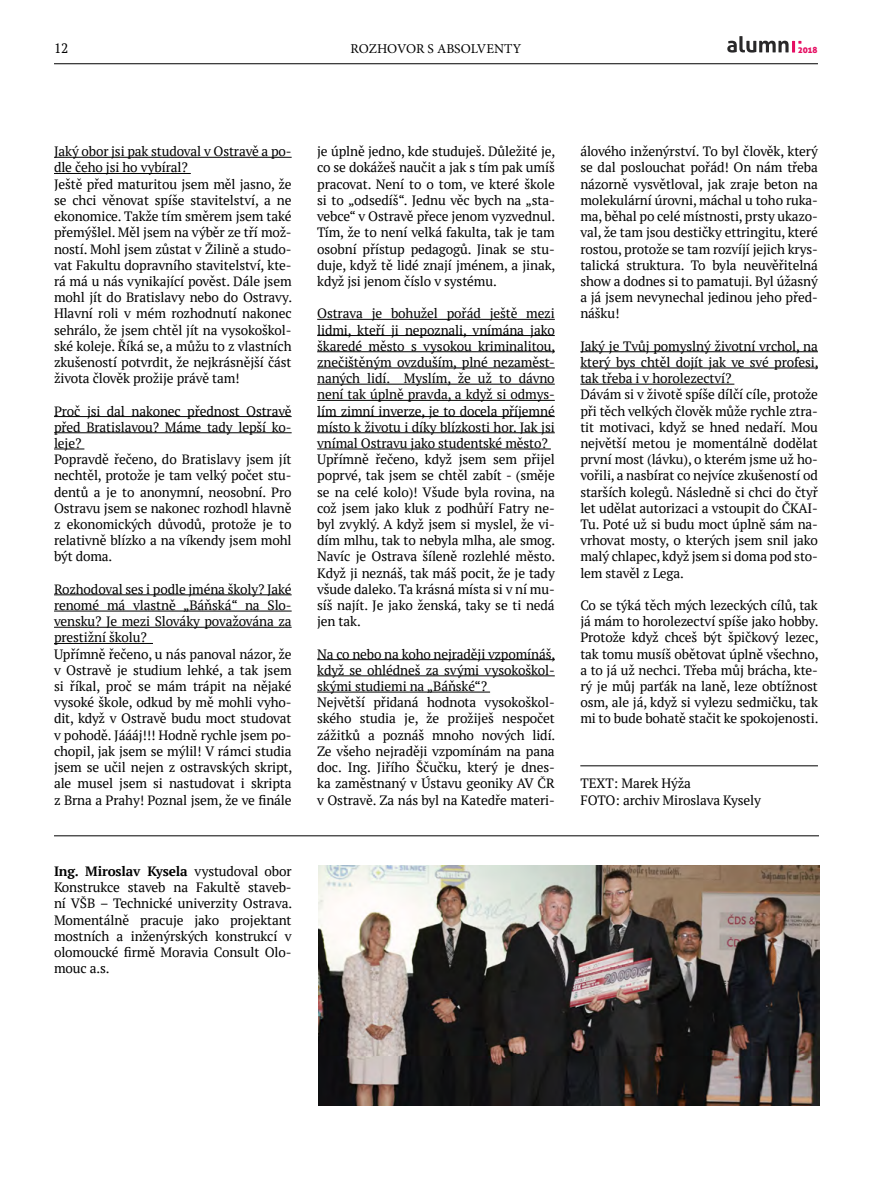
<style>
.page{position:relative;width:872px;height:1191px;background:#fff}
.page>*{position:absolute;margin:0;border:0;box-sizing:border-box;transform-origin:0 0}
.text{font:13.5px/16.2px "PT Serif";letter-spacing:-.01em;color:#000;text-align:justify}
.t1{font:13.5px "Minion Pro";color:#000}
.t2{font:8.7px "Aller Display";color:#e50e62}
.s1{font-weight:700}
</style>
<div class="page">
<hr style="left:54px;top:63px;width:764px;height:1px;background:#000">
<svg style="left:727px;top:36px;width:74px;height:17px"></svg>
<hr style="left:54px;top:157px;width:238px;height:1px;background:#000">
<hr style="left:54px;top:173px;width:137px;height:1px;background:#000">
<hr style="left:54px;top:416px;width:238px;height:1px;background:#000">
<hr style="left:54px;top:432px;width:238px;height:1px;background:#000">
<hr style="left:54px;top:448px;width:30px;height:1px;background:#000">
<hr style="left:54px;top:594px;width:238px;height:1px;background:#000">
<hr style="left:54px;top:610px;width:238px;height:1px;background:#000">
<hr style="left:54px;top:627px;width:238px;height:1px;background:#000">
<hr style="left:54px;top:643px;width:99px;height:1px;background:#000">
<hr style="left:317px;top:319px;width:238px;height:1px;background:#000">
<hr style="left:317px;top:335px;width:238px;height:1px;background:#000">
<hr style="left:317px;top:351px;width:238px;height:1px;background:#000">
<hr style="left:317px;top:367px;width:238px;height:1px;background:#000">
<hr style="left:317px;top:384px;width:238px;height:1px;background:#000">
<hr style="left:317px;top:400px;width:238px;height:1px;background:#000">
<hr style="left:317px;top:416px;width:238px;height:1px;background:#000">
<hr style="left:317px;top:432px;width:238px;height:1px;background:#000">
<hr style="left:317px;top:448px;width:234px;height:1px;background:#000">
<hr style="left:317px;top:659px;width:238px;height:1px;background:#000">
<hr style="left:317px;top:675px;width:238px;height:1px;background:#000">
<hr style="left:317px;top:691px;width:173px;height:1px;background:#000">
<hr style="left:580px;top:351px;width:238px;height:1px;background:#000">
<hr style="left:580px;top:367px;width:238px;height:1px;background:#000">
<hr style="left:580px;top:384px;width:154px;height:1px;background:#000">
<img style="left:319px;top:865px;width:500px;height:241px">
<hr style="left:580px;top:765px;width:238px;height:1px;background:#000">
<hr style="left:54px;top:835px;width:765px;height:1px;background:#000">
<p class="text" style="left:54px;top:40px;width:16px">12</p>
<p class="t1" style="left:350px;top:39px;width:172px">ROZHOVOR S ABSOLVENTY</p>
<p class="t2" style="left:798px;top:44px;width:21px">2018</p>
<p class="text" style="left:54px;top:143px;width:239px">Jaký obor jsi pak studoval v Ostravě a po&shy;dle čeho jsi ho vybíral?</p>
<p class="text" style="left:54px;top:176px;width:240px">Ještě před maturitou jsem měl jasno, že se chci věnovat spíše stavitelství, a ne ekonomice. Takže tím směrem jsem také přemýšlel. Měl jsem na výběr ze tří mož&shy;ností. Mohl jsem zůstat v Žilině a studo&shy;vat Fakultu dopravního stavitelství, kte&shy;rá má u nás vynikající pověst. Dále jsem mohl jít do Bratislavy nebo do Ostravy.<br>Hlavní roli v mém rozhodnutí nakonec sehrálo, že jsem chtěl jít na vysokoškol&shy;ské koleje. Říká se, a můžu to z vlastních zkušeností potvrdit, že nejkrásnější část života člověk prožije právě tam!</p>
<p class="text" style="left:54px;top:402px;width:239px">Proč jsi dal nakonec přednost Ostravě před Bratislavou? Máme tady lepší ko&shy;leje?</p>
<p class="text" style="left:54px;top:451px;width:239px">Popravdě řečeno, do Bratislavy jsem jít nechtěl, protože je tam velký počet stu&shy;dentů a je to anonymní, neosobní. Pro Ostravu jsem se nakonec rozhodl hlavně z ekonomických důvodů, protože je to relativně blízko a na víkendy jsem mohl být doma.</p>
<p class="text" style="left:54px;top:581px;width:239px">Rozhodoval ses i podle jména školy? Jaké renomé má vlastně „Báňská“ na Slo&shy;vensku? Je mezi Slováky považována za prestižní školu?</p>
<p class="text" style="left:54px;top:645px;width:240px">Upřímně řečeno, u nás panoval názor, že v Ostravě je studium lehké, a tak jsem si říkal, proč se mám trápit na nějaké vysoké škole, odkud by mě mohli vyho&shy;dit, když v Ostravě budu moct studovat v pohodě. Jáááj!!! Hodně rychle jsem po&shy;chopil, jak jsem se mýlil! V rámci studia jsem se učil nejen z ostravských skript, ale musel jsem si nastudovat i skripta z Brna a Prahy! Poznal jsem, že ve finále</p>
<p class="text" style="left:54px;top:863px;width:240px"><span class="s1">Ing. Miroslav Kysela</span> vystudoval obor Konstrukce staveb na Fakultě staveb&shy;ní VŠB – Technické univerzity Ostrava.<br>Momentálně pracuje jako projektant mostních a inženýrských konstrukcí v olomoucké firmě Moravia Consult Olo&shy;mouc a.s.</p>
<p class="text" style="left:317px;top:143px;width:240px">je úplně jedno, kde studuješ. Důležité je, co se dokážeš naučit a jak s tím pak umíš pracovat. Není to o tom, ve které škole si to „odsedíš“. Jednu věc bych na „sta&shy;vebce“ v Ostravě přece jenom vyzvednul.<br>Tím, že to není velká fakulta, tak je tam osobní přístup pedagogů. Jinak se stu&shy;duje, když tě lidé znají jménem, a jinak, když jsi jenom číslo v systému.</p>
<p class="text" style="left:317px;top:305px;width:240px">Ostrava je bohužel pořád ještě mezi lidmi, kteří ji nepoznali, vnímána jako škaredé město s vysokou kriminalitou, znečištěným ovzduším, plné nezaměst&shy;naných lidí. Myslím, že už to dávno není tak úplně pravda, a když si odmys&shy;lím zimní inverze, je to docela příjemné místo k životu i díky blízkosti hor. Jak jsi vnímal Ostravu jako studentské město?</p>
<p class="text" style="left:317px;top:451px;width:240px">Upřímně řečeno, když jsem sem přijel poprvé, tak jsem se chtěl zabít - (směje se na celé kolo)! Všude byla rovina, na což jsem jako kluk z podhůří Fatry ne&shy;byl zvyklý. A když jsem si myslel, že vi&shy;dím mlhu, tak to nebyla mlha, ale smog.<br>Navíc je Ostrava šíleně rozlehlé město.<br>Když ji neznáš, tak máš pocit, že je tady všude daleko. Ta krásná místa si v ní mu&shy;síš najít. Je jako ženská, taky se ti nedá jen tak.</p>
<p class="text" style="left:317px;top:645px;width:240px">Na co nebo na koho nejraději vzpomínáš, když se ohlédneš za svými vysokoškol&shy;skými studiemi na „Báňské“?</p>
<p class="text" style="left:317px;top:694px;width:240px">Největší přidaná hodnota vysokoškol&shy;ského studia je, že prožiješ nespočet zážitků a poznáš mnoho nových lidí.<br>Ze všeho nejraději vzpomínám na pana doc. Ing. Jiřího Ščučku, který je dnes&shy;ka zaměstnaný v Ústavu geoniky AV ČR v Ostravě. Za nás byl na Katedře materi-</p>
<p class="text" style="left:580px;top:143px;width:239px">álového inženýrství. To byl člověk, který se dal poslouchat pořád! On nám třeba názorně vysvětloval, jak zraje beton na molekulární úrovni, máchal u toho ruka&shy;ma, běhal po celé místnosti, prsty ukazo&shy;val, že tam jsou destičky ettringitu, které rostou, protože se tam rozvíjí jejich krys&shy;talická struktura. To byla neuvěřitelná show a dodnes si to pamatuji. Byl úžasný a já jsem nevynechal jedinou jeho před&shy;nášku!</p>
<p class="text" style="left:580px;top:338px;width:240px">Jaký je Tvůj pomyslný životní vrchol, na který bys chtěl dojít jak ve své profesi, tak třeba i v horolezectví?</p>
<p class="text" style="left:580px;top:386px;width:239px">Dávám si v životě spíše dílčí cíle, protože při těch velkých člověk může rychle ztra&shy;tit motivaci, když se hned nedaří. Mou největší metou je momentálně dodělat první most (lávku), o kterém jsme už ho&shy;vořili, a nasbírat co nejvíce zkušeností od starších kolegů. Následně si chci do čtyř let udělat autorizaci a vstoupit do ČKAI-Tu. Poté už si budu moct úplně sám na&shy;vrhovat mosty, o kterých jsem snil jako malý chlapec, když jsem si doma pod sto&shy;lem stavěl z Lega.</p>
<p class="text" style="left:580px;top:597px;width:240px">Co se týká těch mých lezeckých cílů, tak já mám to horolezectví spíše jako hobby.<br>Protože když chceš být špičkový lezec, tak tomu musíš obětovat úplně všechno, a to já už nechci. Třeba můj brácha, kte&shy;rý je můj parťák na laně, leze obtížnost osm, ale já, když si vylezu sedmičku, tak mi to bude bohatě stačit ke spokojenosti.</p>
<p class="text" style="left:580px;top:775px;width:182px">TEXT: Marek Hýža<br>FOTO: archiv Miroslava Kysely</p>
</div>
